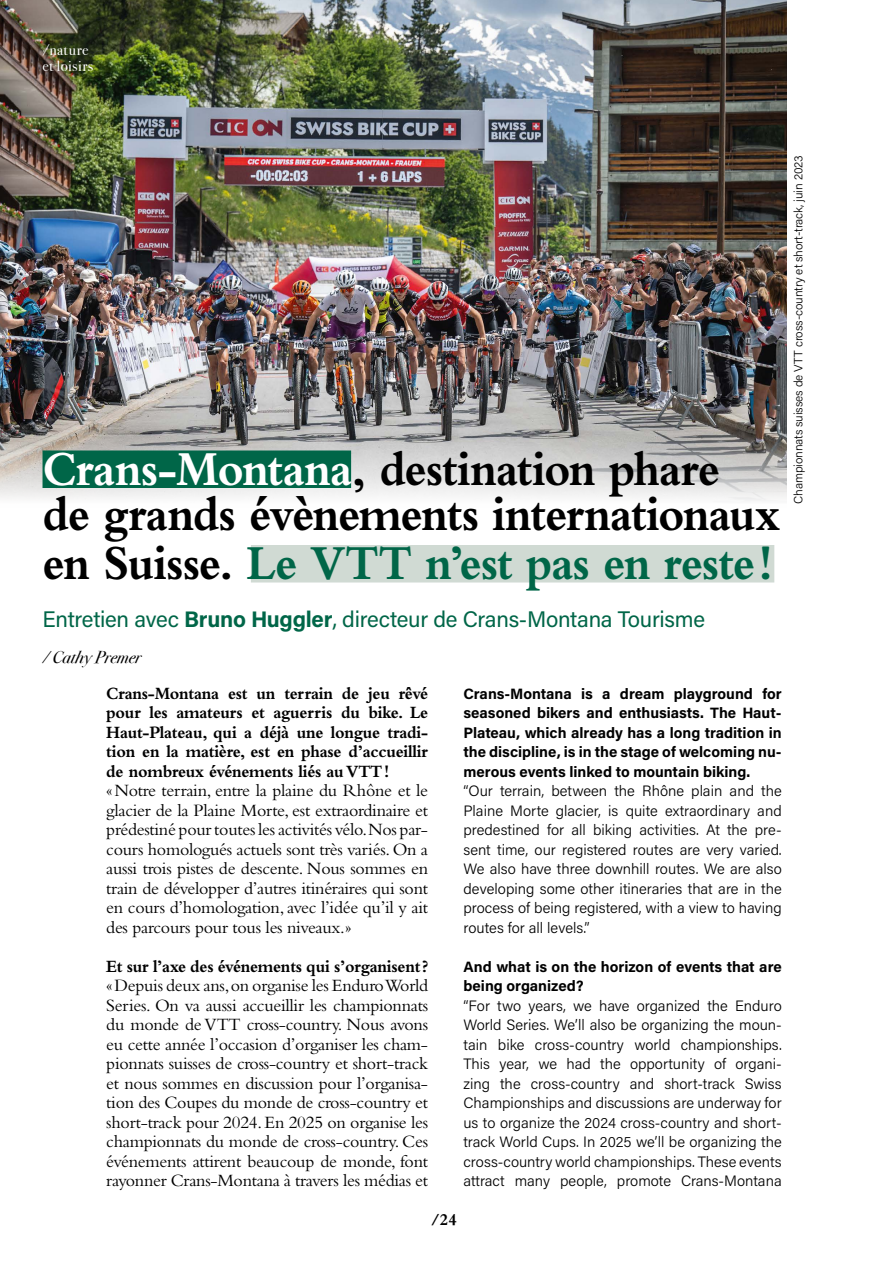
<style>
.page{position:relative;width:893px;height:1263px;background:#fff}
.page>*{position:absolute;margin:0;border:0;box-sizing:border-box;transform-origin:0 0}
.t1{font:700 51px/45px "Bembo Std";letter-spacing:-.025em;color:#000;scale:.91 1}
.t2{font:700 51px "Bembo Std";letter-spacing:-.025em;color:#006648;scale:.91 1}
.t3{font:22.5px "Acumin Pro";letter-spacing:-.015em;color:#006648}
.t4{font:18px/19.5px "Bembo Std";letter-spacing:-.015em;color:#000;text-align:justify}
.t5{font:700 18px/19.5px "Bembo Std";letter-spacing:-.015em;color:#000;text-align:justify;scale:.93 1}
.t6{font:italic 17.25px "Bodoni Svty Two ITCTT";letter-spacing:-.005em;color:#000}
.t7{font:700 17.25px "Bembo Std";color:#000}
.t8{font:300 15px/19.5px "Acumin Pro";color:#000;text-align:justify}
.t9{font:700 15px/19.5px "Acumin Pro";color:#000;text-align:justify}
.t10{font:15px/15.8px "Bodoni Svty Two ITCTT";letter-spacing:.03em;color:#fff}
.t11{font:300 12px "Acumin Pro";letter-spacing:-.01em;color:#000}
.s1{color:#fff}
.s2{color:#000}
.s3{font-weight:700}
</style>
<div class="page">
<img style="left:0;top:0;width:787px;height:501px">
<div style="left:43px;top:450px;width:308px;height:38px;background:#006648"></div>
<div style="left:251px;top:545px;width:523px;height:37px;background:#d0dad3"></div>
<p class="t10" style="left:43px;top:41px;width:52px">/nature et loisirs</p>
<h1 class="t1" style="left:43px;top:446px;width:812px"><span class="s1">Crans-Montana</span>, destination phare de grands évènements internationaux</h1>
<h1 class="t2" style="left:43px;top:535px;width:804px"><span class="s2">en Suisse.</span> Le VTT n’est pas en reste!</h1>
<p class="t3" style="left:43px;top:604px;width:664px">Entretien avec <span class="s3">Bruno Huggler</span>, directeur de Crans-Montana Tourisme</p>
<p class="t6" style="left:43px;top:642px;width:100px">/ Cathy Premer</p>
<p class="t5" style="left:106px;top:683px;width:348px">Crans-Montana est un terrain de jeu rêvé pour les amateurs et aguerris du bike. Le Haut-Plateau, qui a déjà une longue tradi&shy;tion en la matière, est en phase d’accueillir de nombreux événements liés au VTT!</p>
<p class="t4" style="left:106px;top:781px;width:323px">«Notre terrain, entre la plaine du Rhône et le glacier de la Plaine Morte, est extraordinaire et prédestiné pour toutes les activités vélo.Nos par&shy;cours homologués actuels sont très variés. On a aussi trois pistes de descente. Nous sommes en train de développer d’autres itinéraires qui sont en cours d’homologation, avec l’idée qu’il y ait des parcours pour tous les niveaux.»</p>
<p class="t5" style="left:106px;top:956px;width:348px">Et sur l’axe des événements qui s’organisent?</p>
<p class="t4" style="left:106px;top:976px;width:323px">«Depuis deux ans, on organise les Enduro World Series. On va aussi accueillir les championnats du monde de VTT cross-country. Nous avons eu cette année l’occasion d’organiser les cham&shy;pionnats suisses de cross-country et short-track et nous sommes en discussion pour l’organisa&shy;tion des Coupes du monde de cross-country et short-track pour 2024. En 2025 on organise les championnats du monde de cross-country. Ces événements attirent beaucoup de monde, font rayonner Crans-Montana à travers les médias et</p>
<p class="t9" style="left:463px;top:683px;width:320px">Crans-Montana is a dream playground for seasoned bikers and enthusiasts. The Haut-Plateau, which already has a long tradition in the discipline, is in the stage of welcoming nu&shy;merous events linked to mountain biking.</p>
<p class="t8" style="left:463px;top:781px;width:320px">“Our terrain, between the Rhône plain and the Plaine Morte glacier, is quite extraordinary and predestined for all biking activities. At the pre&shy;sent time, our registered routes are very varied.<br>We also have three downhill routes. We are also developing some other itineraries that are in the process of being registered, with a view to having routes for all levels.”</p>
<p class="t9" style="left:463px;top:956px;width:320px">And what is on the horizon of events that are being organized?</p>
<p class="t8" style="left:463px;top:995px;width:320px">“For two years, we have organized the Enduro World Series. We’ll also be organizing the moun&shy;tain bike cross-country world championships.<br>This year, we had the opportunity of organi&shy;zing the cross-country and short-track Swiss Championships and discussions are underway for us to organize the 2024 cross-country and short&shy;track World Cups. In 2025 we’ll be organizing the cross-country world championships. These events attract many people, promote Crans-Montana</p>
<p class="t7" style="left:431px;top:1210px;width:28px">/24</p>
<p class="t11" style="left:790px;top:504px;width:350px;rotate:-90deg">Championnats suisses de VTT cross-country et short-track, juin 2023</p>
</div>
